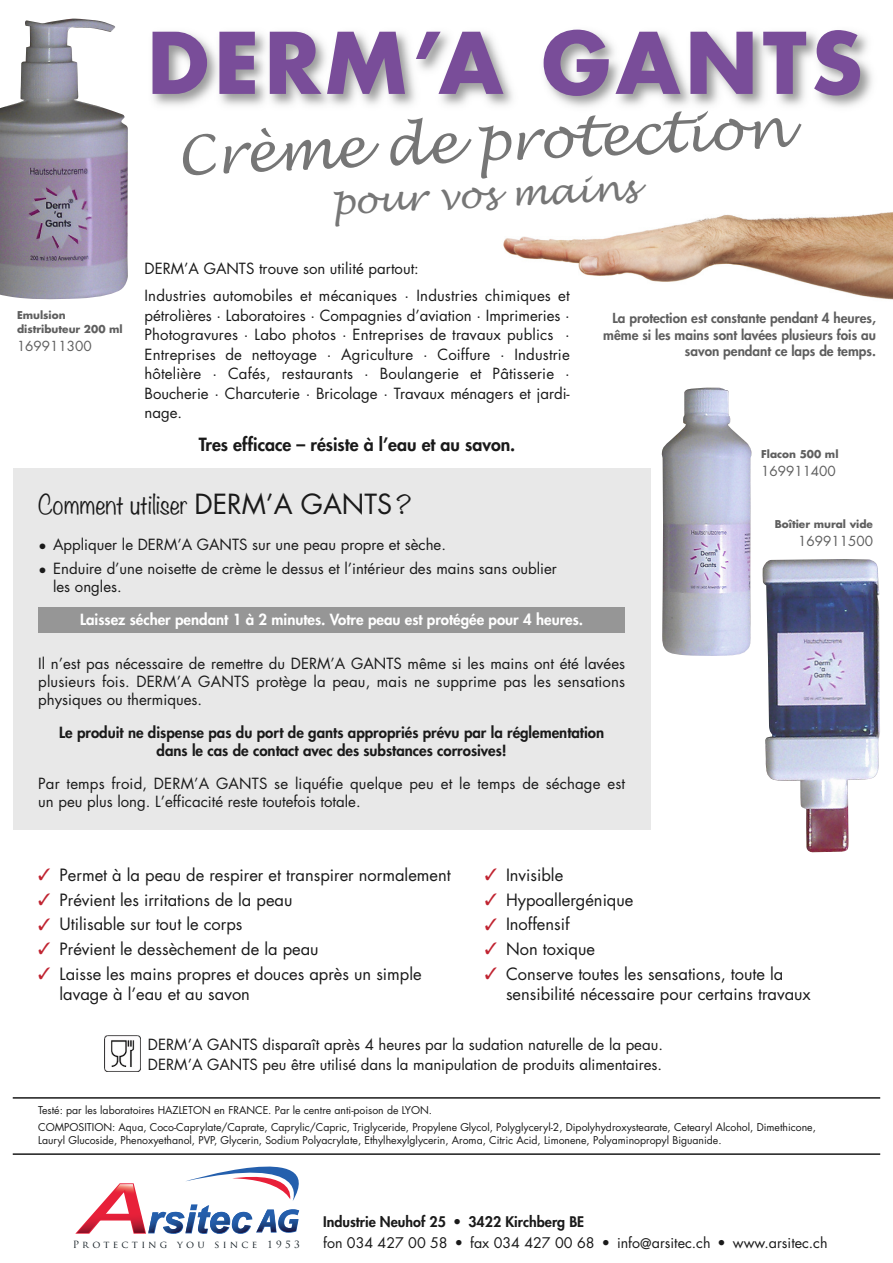
<style>
.page{position:relative;width:893px;height:1263px;background:#fff}
.page>*{position:absolute;margin:0;border:0;box-sizing:border-box;transform-origin:0 0}
.t1{font:700 82.5px "Futura";letter-spacing:.06em;color:#794d99}
.t2{font:italic 54px "Lucida Handwriting";color:#767676}
.t3{font:italic 36px "Lucida Handwriting";color:#767676}
.t4{font:300 24px "Noteworthy";color:#1a1a1a}
.t5{font:800 17.7px "Futura";color:#1a1a1a}
.t6{font:16.5px "Futura";color:#1a1a1a}
.t7{font:15px/19.5px "Futura";color:#1a1a1a}
.t8{font:800 15px/18px "Futura";color:#1a1a1a;text-align:center}
.t9{font:800 15px "Futura";color:#fff}
.t10{font:14.25px "Futura";color:#1a1a1a}
.t11{font:800 14.25px "Futura";color:#1a1a1a}
.t12{font:800 13.5px/16.5px "Futura";color:#5f5f5f;text-align:right}
.t13{font:13.5px "Futura";color:#5f5f5f}
.t14{font:10.5px/16.8px "Futura";color:#1a1a1a}
.t15{font:700 10.5px/13.5px "Futura";color:#5f5f5f}
.t16{font:9.75px "Trajan Pro Regular+TNJEQK";letter-spacing:.325em;color:#131d23}
.s1{font-family:"Futura";font-weight:400;font-size:27px}
.s2{color:#c02431}
.s3{font-weight:800}
</style>
<div class="page">
<img style="left:503px;top:212px;width:390px;height:88px">
<div style="left:13px;top:468px;width:638px;height:361px;background:#e8e8e8"></div>
<svg style="left:75px;top:1166px;width:225px;height:68px"></svg>
<div style="left:38px;top:607px;width:587px;height:26px;background:#969696"></div>
<img style="left:153px;top:31px;width:719px;height:76px">
<hr style="left:13px;top:1097px;width:867px;height:2px;background:#1a1a1a">
<hr style="left:13px;top:1153px;width:867px;height:2px;background:#1a1a1a">
<img style="left:0;top:18px;width:128px;height:281px">
<img style="left:105px;top:1036px;width:36px;height:36px">
<img style="left:763px;top:559px;width:117px;height:293px">
<img style="left:662px;top:388px;width:89px;height:268px">
<p class="t15" style="left:17px;top:309px;width:107px">Emulsion distributeur 200 ml</p>
<p class="t13" style="left:17px;top:339px;width:76px">169911300</p>
<h1 class="t1" style="left:147px;top:25px;width:717px">DERM’A GANTS</h1>
<h2 class="t2" style="left:175px;top:122px;width:613px;rotate:-3deg">Crème de protection</h2>
<h3 class="t3" style="left:331px;top:179px;width:307px;rotate:-3deg">pour vos mains</h3>
<p class="t7" style="left:145px;top:256px;width:427px;line-height:27px">DERM’A GANTS trouve son utilité partout:<br>Industries automobiles et mécaniques · Industries chimiques et</p>
<p class="t7" style="left:145px;top:307px;width:427px;text-align:justify">pétrolières · Laboratoires · Compagnies d’aviation · Imprimeries · Photogravures · Labo photos · Entreprises de travaux publics · Entreprises de nettoyage · Agriculture · Coiffure · Industrie hôtelière · Cafés, restaurants · Boulangerie et Pâtisserie · Boucherie · Charcuterie · Bricolage · Travaux ménagers et jardi&shy;nage.</p>
<p class="t5" style="left:199px;top:436px;width:318px">Tres efficace – résiste à l’eau et au savon.</p>
<p class="t12" style="left:603px;top:311px;width:274px">La protection est constante pendant 4 heures, même si les mains sont lavées plusieurs fois au savon pendant ce laps de temps.</p>
<p class="t15" style="left:761px;top:448px;width:79px">Flacon 500 ml</p>
<p class="t13" style="left:761px;top:465px;width:76px">169911400</p>
<h3 class="t4" style="left:38px;top:484px;width:375px">Comment utiliser <span class="s1">DERM’A GANTS</span> ?</h3>
<p class="t7" style="left:38px;top:536px;width:409px">• Appliquer le DERM’A GANTS sur une peau propre et sèche.</p>
<p class="t7" style="left:53px;top:561px;width:505px;line-height:18px;text-indent:-15px">• Enduire d’une noisette de crème le dessus et l’intérieur des mains sans oublier les ongles.</p>
<p class="t9" style="left:80px;top:613px;width:505px">Laissez sécher pendant 1 à 2 minutes. Votre peau est protégée pour 4 heures.</p>
<p class="t7" style="left:38px;top:656px;width:588px;line-height:18px;text-align:justify">Il n’est pas nécessaire de remettre du DERM’A GANTS même si les mains ont été lavées plusieurs fois. DERM’A GANTS protège la peau, mais ne supprime pas les sensations physiques ou thermiques.</p>
<p class="t8" style="left:59px;top:724px;width:546px">Le produit ne dispense pas du port de gants appropriés prévu par la réglementation dans le cas de contact avec des substances corrosives!</p>
<p class="t7" style="left:38px;top:776px;width:588px;line-height:18px">Par temps froid, DERM’A GANTS se liquéfie quelque peu et le temps de séchage est un peu plus long. L’efficacité reste toutefois totale.</p>
<p class="t15" style="left:775px;top:518px;width:100px">Boîtier mural vide</p>
<p class="t13" style="left:798px;top:535px;width:76px">169911500</p>
<p class="t6" style="left:38px;top:867px;width:414px"><span class="s2">✓</span> Permet à la peau de respirer et transpirer normalement</p>
<p class="t6" style="left:485px;top:867px;width:80px"><span class="s2">✓</span> Invisible</p>
<p class="t6" style="left:38px;top:892px;width:256px"><span class="s2">✓</span> Prévient les irritations de la peau</p>
<p class="t6" style="left:485px;top:892px;width:150px"><span class="s2">✓</span> Hypoallergénique</p>
<p class="t6" style="left:38px;top:917px;width:206px"><span class="s2">✓</span> Utilisable sur tout le corps</p>
<p class="t6" style="left:485px;top:917px;width:86px"><span class="s2">✓</span> Inoffensif</p>
<p class="t6" style="left:38px;top:941px;width:282px"><span class="s2">✓</span> Prévient le dessèchement de la peau</p>
<p class="t6" style="left:485px;top:941px;width:112px"><span class="s2">✓</span> Non toxique</p>
<p class="t6" style="left:38px;top:966px;width:385px"><span class="s2">✓</span> Laisse les mains propres et douces après un simple</p>
<p class="t6" style="left:485px;top:966px;width:300px"><span class="s2">✓</span> Conserve toutes les sensations, toute la</p>
<p class="t6" style="left:60px;top:986px;width:192px">lavage à l’eau et au savon</p>
<p class="t6" style="left:506px;top:986px;width:306px">sensibilité nécessaire pour certains travaux</p>
<p class="t7" style="left:148px;top:1036px;width:516px">DERM’A GANTS disparaît après 4 heures par la sudation naturelle de la peau.<br>DERM’A GANTS peu être utilisé dans la manipulation de produits alimentaires.</p>
<p class="t14" style="left:38px;top:1102px;width:779px">Testé: par les laboratoires HAZLETON en FRANCE. Par le centre anti-poison de LYON.<br>COMPOSITION: Aqua, Coco-Caprylate/Caprate, Caprylic/Capric, Triglyceride, Propylene Glycol, Polyglyceryl-2, Dipolyhydroxystearate, Cetearyl Alcohol, Dimethicone,</p>
<p class="t14" style="left:38px;top:1133px;width:685px">Lauryl Glucoside, Phenoxyethanol, PVP, Glycerin, Sodium Polyacrylate, Ethylhexylglycerin, Aroma, Citric Acid, Limonene, Polyaminopropyl Biguanide.</p>
<p class="t11" style="left:323px;top:1214px;width:262px">Industrie Neuhof 25 • 3422 Kirchberg BE</p>
<p class="t16" style="left:73px;top:1239px;width:228px">Protecting you since 1953</p>
<p class="t10" style="left:323px;top:1236px;width:506px">fon 034 427 00 58 <span class="s3">•</span> fax 034 427 00 68 <span class="s3">•</span> info@arsitec.ch <span class="s3">•</span> www.arsitec.ch</p>
</div>
